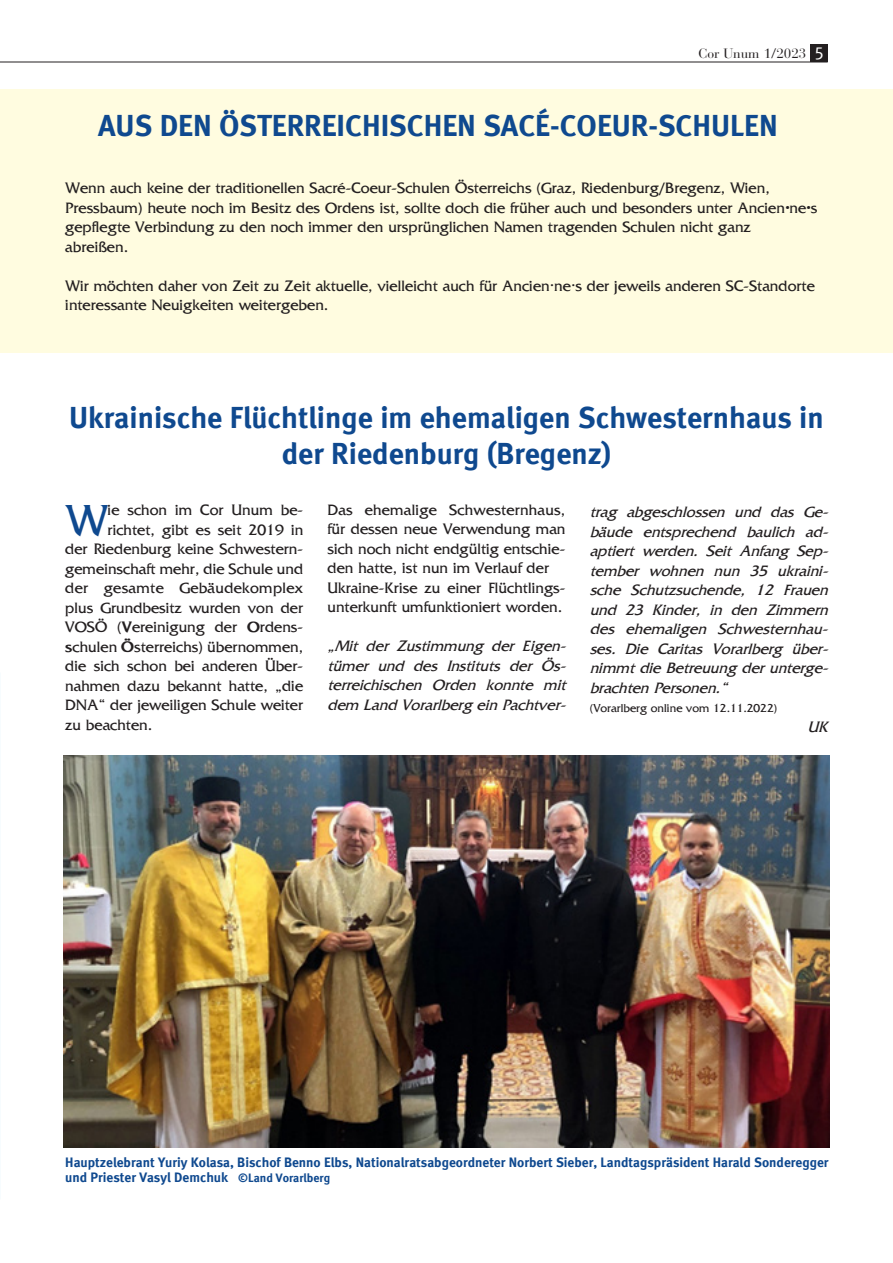
<style>
.page{position:relative;width:893px;height:1263px;background:#fff}
.page>*{position:absolute;margin:0;border:0;box-sizing:border-box;transform-origin:0 0}
.t1{font:44.85px "Fritz Quadrata";color:#0f498f}
.t2{font:700 30px/36px "Seat Meta";color:#0f498f;text-align:center}
.t3{font:18px "Seat Meta Normal";color:#fff}
.t4{font:15.75px/19.5px "Fritz Quadrata";color:#231f20}
.t5{font:italic 15.75px/19.5px "Fritz Quadrata";color:#231f20;text-align:justify}
.t6{font:15.75px "Fritz Quadrata";letter-spacing:.02em;color:#231f20}
.t7{font:700 13.5px/15px "Seat Meta";color:#0f498f}
.t8{font:13.5px "Bauer Bodoni LT";color:#231f20}
.t9{font:12px "Fritz Quadrata";color:#231f20}
.s1{font-weight:700}
.s2{font-size:12px}
</style>
<div class="page">
<div style="left:811px;top:45px;width:17px;height:17px;background:#231f20"></div>
<hr style="left:0;top:62px;width:828px;height:1px;background:#231f20">
<img style="left:64px;top:756px;width:765px;height:391px">
<div style="left:0;top:89px;width:893px;height:264px;background:#fffce0"></div>
<p class="t8" style="left:698px;top:46px;width:110px">Cor Unum 1/2023</p>
<p class="t3" style="left:814px;top:43px;width:12px">5</p>
<h2 class="t2" style="left:98px;top:108px;width:681px">AUS DEN ÖSTERREICHISCHEN SACÉ-COEUR-SCHULEN</h2>
<p class="t4" style="left:65px;top:179px;width:753px">Wenn auch keine der traditionellen Sacré-Coeur-Schulen Österreichs (Graz, Riedenburg/Bregenz, Wien, Pressbaum) heute noch im Besitz des Ordens ist, sollte doch die früher auch und besonders unter Ancien∙ne∙s gepflegte Verbindung zu den noch immer den ursprünglichen Namen tragenden Schulen nicht ganz abreißen.</p>
<p class="t4" style="left:65px;top:276px;width:751px">Wir möchten daher von Zeit zu Zeit aktuelle, vielleicht auch für Ancien.ne.s der jeweils anderen SC-Standorte interessante Neuigkeiten weitergeben.</p>
<h2 class="t2" style="left:69px;top:399px;width:756px">Ukrainische Flüchtlinge im ehemaligen Schwesternhaus in der Riedenburg (Bregenz)</h2>
<h1 class="t1" style="left:66px;top:496px;width:44px">W</h1>
<p class="t4" style="left:108px;top:501px;width:197px">ie schon im Cor Unum be-</p>
<p class="t4" style="left:108px;top:520px;width:197px">richtet, gibt es seit 2019 in</p>
<p class="t4" style="left:65px;top:540px;width:239px">der Riedenburg keine Schwestern-</p>
<p class="t4" style="left:65px;top:559px;width:239px">gemeinschaft mehr, die Schule und</p>
<p class="t6" style="left:65px;top:580px;width:239px">der gesamte Gebäudekomplex</p>
<p class="t4" style="left:65px;top:598px;width:239px">plus Grundbesitz wurden von der</p>
<p class="t4" style="left:65px;top:618px;width:239px">VOSÖ (<span class="s1">V</span>ereinigung der <span class="s1">O</span>rdens-</p>
<p class="t4" style="left:65px;top:637px;width:239px"><span class="s1">s</span>chulen <span class="s1">Ö</span>sterreichs) übernommen,</p>
<p class="t4" style="left:65px;top:657px;width:239px">die sich schon bei anderen Über-</p>
<p class="t4" style="left:65px;top:676px;width:239px">nahmen dazu bekannt hatte, „die</p>
<p class="t4" style="left:65px;top:696px;width:239px">DNA“ der jeweiligen Schule weiter</p>
<p class="t4" style="left:65px;top:715px;width:88px">zu beachten.</p>
<p class="t4" style="left:327px;top:500px;width:239px">Das ehemalige Schwesternhaus, für dessen neue Verwendung man sich noch nicht endgültig entschie&shy;den hatte, ist nun im Verlauf der Ukraine-Krise zu einer Flüchtlings&shy;unterkunft umfunktioniert worden.</p>
<p class="t5" style="left:327px;top:636px;width:240px">„Mit der Zustimmung der Eigen&shy;tümer und des Instituts der Ös&shy;terreichischen Orden konnte mit dem Land Vorarlberg ein Pachtver-</p>
<p class="t5" style="left:590px;top:503px;width:240px">trag abgeschlossen und das Ge&shy;bäude entsprechend baulich ad&shy;aptiert werden. Seit Anfang Sep&shy;tember wohnen nun 35 ukraini&shy;sche Schutzsuchende, 12 Frauen und 23 Kinder, in den Zimmern des ehemaligen Schwesternhau&shy;ses. Die Caritas Vorarlberg über&shy;nimmt die Betreuung der unterge&shy;brachten Personen.“</p>
<p class="t9" style="left:590px;top:702px;width:189px">(Vorarlberg online vom 12.11.2022)</p>
<p class="t5" style="left:808px;top:717px;width:22px">UK</p>
<p class="t7" style="left:65px;top:1155px;width:765px">Hauptzelebrant Yuriy Kolasa, Bischof Benno Elbs, Nationalratsabgeordneter Norbert Sieber, Landtagspräsident Harald Sonderegger und Priester Vasyl Demchuk <span class="s2">©Land Vorarlberg</span></p>
</div>
